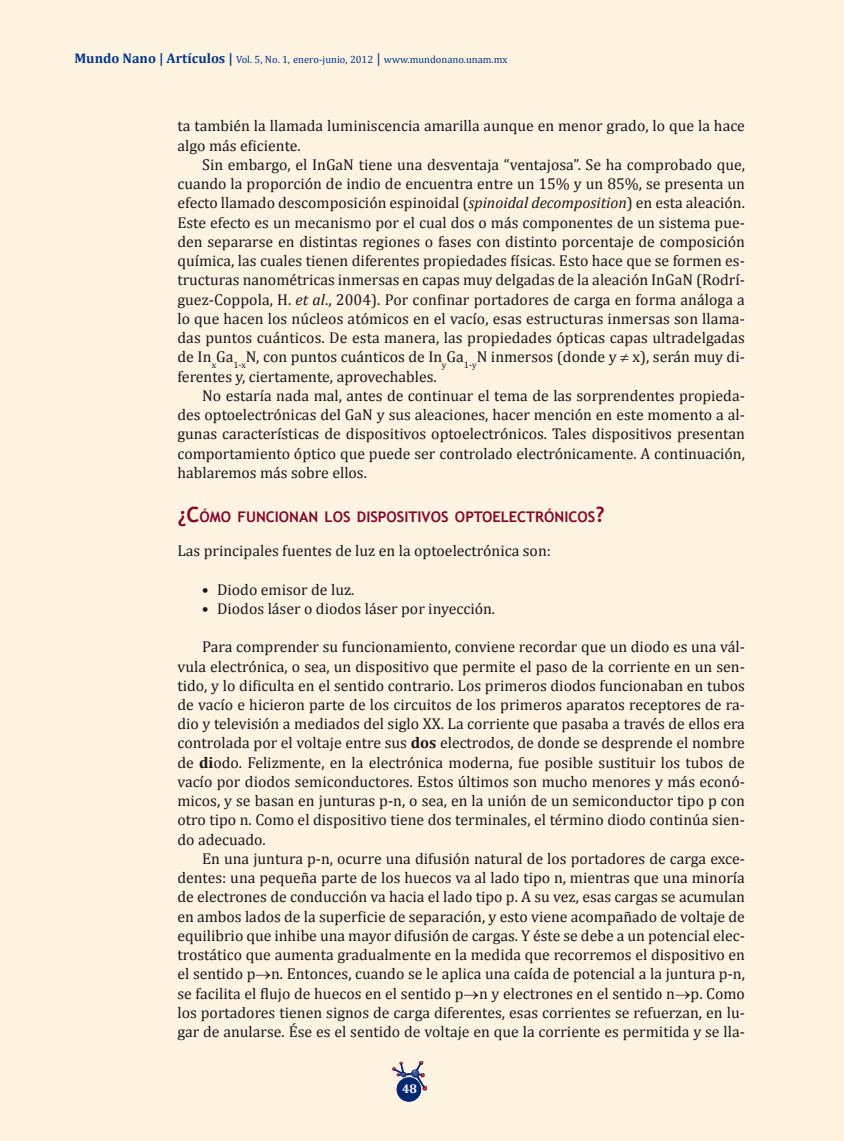
<style>
.page{position:relative;width:844px;height:1141px;background:#fff}
.page>*{position:absolute;margin:0;border:0;box-sizing:border-box;transform-origin:0 0}
.t1{font:15.75px/19.2px "Cambria";color:#1a171c;text-align:justify}
.t2{font:700 14.7px "Trebuchet MS";color:#830628}
.t3{font:700 12.6px "Cambria";color:#fff}
.t4{font:10.5px "Cambria";color:#00368b}
.s1{font-weight:700;font-size:14px}
.s2{font-size:14px}
.s3{font-style:italic}
.s4{font-size:21px}
.s5{font-weight:700}
</style>
<div class="page">
<div style="left:0;top:0;width:843px;height:1141px;background:#fff3e1"></div>
<svg style="left:392px;top:1061px;width:34px;height:41px"></svg>
<div style="left:396px;top:1077px;width:25px;height:25px;background:#03276e;border-radius:50%"></div>
<p class="t4" style="left:74px;top:54px;width:434px"><span class="s1">Mundo Nano | Artículos |</span> Vol. 5, No. 1, enero-junio, 2012 <span class="s2">|</span> www.mundonano.unam.mx</p>
<p class="t1" style="left:177px;top:116px;width:569px">ta también la llamada luminiscencia amarilla aunque en menor grado, lo que la hace algo más eficiente.</p>
<p class="t1" style="left:177px;top:155px;width:569px;text-indent:25px">Sin embargo, el InGaN tiene una desventaja “ventajosa”. Se ha comprobado que, cuando la proporción de indio de encuentra entre un 15% y un 85%, se presenta un efecto llamado descomposición espinoidal (<span class="s3">spinoidal decomposition</span>) en esta aleación.<br>Este efecto es un mecanismo por el cual dos o más componentes de un sistema pue&shy;den separarse en distintas regiones o fases con distinto porcentaje de composición química, las cuales tienen diferentes propiedades físicas. Esto hace que se formen es&shy;tructuras nanométricas inmersas en capas muy delgadas de la aleación InGaN (Rodrí&shy;guez-Coppola, H. <span class="s3">et al</span>., 2004). Por confinar portadores de carga en forma análoga a lo que hacen los núcleos atómicos en el vacío, esas estructuras inmersas son llama&shy;das puntos cuánticos. De esta manera, las propiedades ópticas capas ultradelgadas de In<sub>x</sub>Ga<sub>1-x</sub>N, con puntos cuánticos de In<sub>y</sub>Ga<sub>1-y</sub>N inmersos (donde y ≠ x), serán muy di&shy;ferentes y, ciertamente, aprovechables.</p>
<p class="t1" style="left:177px;top:386px;width:569px;text-indent:25px">No estaría nada mal, antes de continuar el tema de las sorprendentes propieda&shy;des optoelectrónicas del GaN y sus aleaciones, hacer mención en este momento a al&shy;gunas características de dispositivos optoelectrónicos. Tales dispositivos presentan comportamiento óptico que puede ser controlado electrónicamente. A continuación, hablaremos más sobre ellos.</p>
<p class="t2" style="left:177px;top:507px;width:428px"><span class="s4">¿C</span>ÓMO FUNCIONAN LOS DISPOSITIVOS OPTOELECTRÓNICOS<span class="s4">?</span></p>
<p class="t1" style="left:177px;top:541px;width:375px">Las principales fuentes de luz en la optoelectrónica son:</p>
<p class="t1" style="left:202px;top:579px;width:154px">• Diodo emisor de luz.</p>
<p class="t1" style="left:202px;top:599px;width:294px">• Diodos láser o diodos láser por inyección.</p>
<p class="t1" style="left:177px;top:637px;width:569px;text-indent:25px">Para comprender su funcionamiento, conviene recordar que un diodo es una vál&shy;vula electrónica, o sea, un dispositivo que permite el paso de la corriente en un sen&shy;tido, y lo dificulta en el sentido contrario. Los primeros diodos funcionaban en tubos de vacío e hicieron parte de los circuitos de los primeros aparatos receptores de ra&shy;dio y televisión a mediados del siglo XX. La corriente que pasaba a través de ellos era controlada por el voltaje entre sus <span class="s5">dos</span> electrodos, de donde se desprende el nombre de <span class="s5">di</span>odo. Felizmente, en la electrónica moderna, fue posible sustituir los tubos de vacío por diodos semiconductores. Estos últimos son mucho menores y más econó&shy;micos, y se basan en junturas p-n, o sea, en la unión de un semiconductor tipo p con otro tipo n. Como el dispositivo tiene dos terminales, el término diodo continúa sien&shy;do adecuado.</p>
<p class="t1" style="left:177px;top:849px;width:569px;text-indent:25px">En una juntura p-n, ocurre una difusión natural de los portadores de carga exce&shy;dentes: una pequeña parte de los huecos va al lado tipo n, mientras que una minoría de electrones de conducción va hacia el lado tipo p. A su vez, esas cargas se acumulan en ambos lados de la superficie de separación, y esto viene acompañado de voltaje de equilibrio que inhibe una mayor difusión de cargas. Y éste se debe a un potencial elec&shy;trostático que aumenta gradualmente en la medida que recorremos el dispositivo en el sentido p→n. Entonces, cuando se le aplica una caída de potencial a la juntura p-n, se facilita el flujo de huecos en el sentido p→n y electrones en el sentido n→p. Como los portadores tienen signos de carga diferentes, esas corrientes se refuerzan, en lu&shy;gar de anularse. Ése es el sentido de voltaje en que la corriente es permitida y se lla-</p>
<p class="t3" style="left:402px;top:1081px;width:16px">48</p>
</div>
